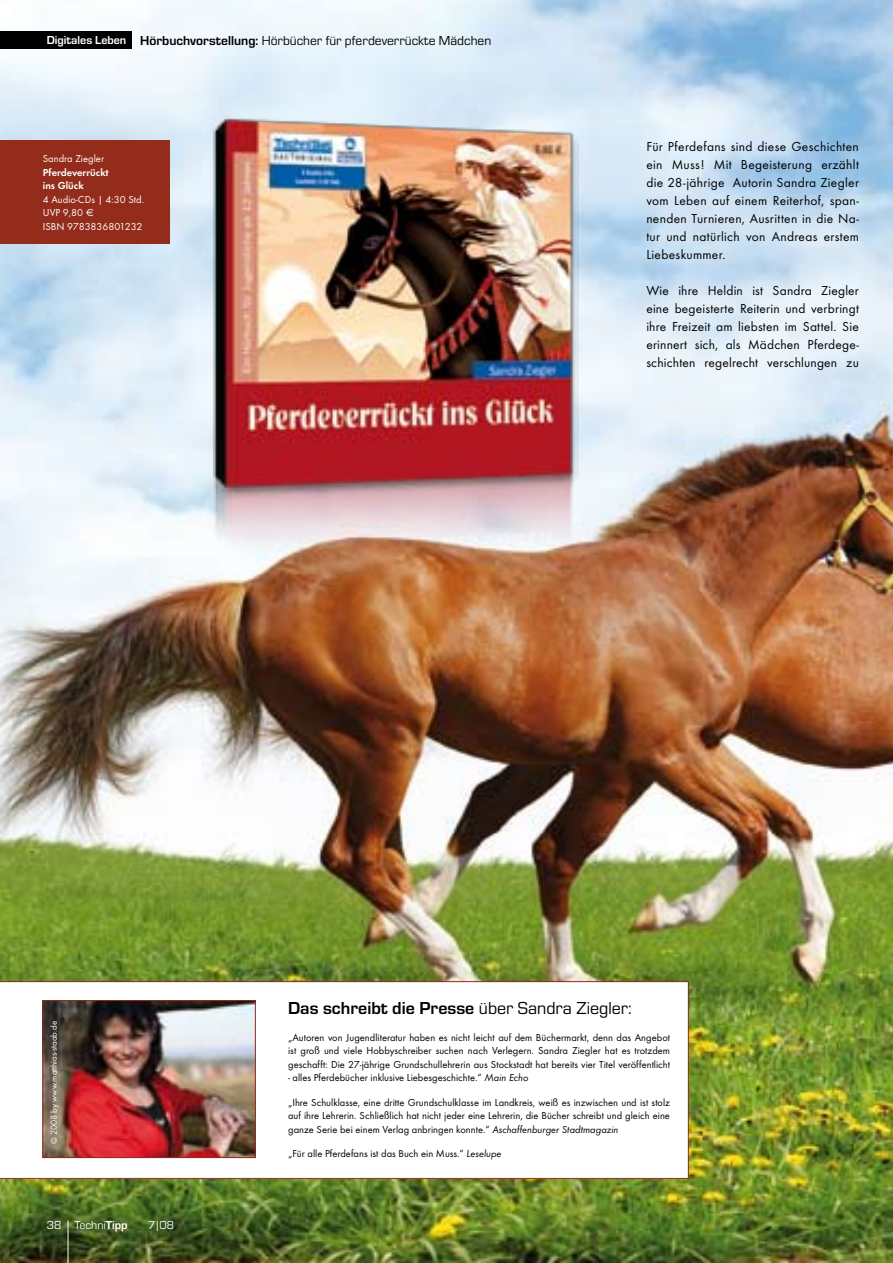
<style>
.page{position:relative;width:893px;height:1263px;background:#fff}
.page>*{position:absolute;margin:0;border:0;box-sizing:border-box;transform-origin:0 0}
.t1{font:700 18px "Micro Square";color:#000}
.t2{font:13.5px/18px "Function";letter-spacing:.02em;color:#000;text-align:justify}
.t3{font:13.5px "Micro Square";color:#000}
.t4{font:12px "Micro Square";color:#fff}
.t5{font:700 12px "Micro Square";color:#fff}
.t6{font:10.5px/13.5px "Function";color:#000;text-align:justify}
.t7{font:10.5px/13.5px "Function";color:#fff}
.t8{font:700 10.5px/13.5px "Function";color:#fff}
.t9{font:9px "Function";color:#fff}
.s1{font-weight:700}
.s2{font-weight:400}
.s3{font-style:italic}
</style>
<div class="page">
<img style="left:0;top:0;width:893px;height:1263px">
<svg style="left:0;top:981px;width:689px;height:198px"></svg>
<img style="left:208px;top:115px;width:371px;height:450px">
<div style="left:0;top:140px;width:170px;height:103px;background:#932c1a"></div>
<img style="left:45px;top:1002px;width:209px;height:154px">
<div style="left:43px;top:1000px;width:213px;height:158px;border:1px solid #932c1a"></div>
<div style="left:0;top:32px;width:132px;height:17px;background:#000"></div>
<hr style="left:68px;top:1220px;width:1px;height:43px;background:#fff">
<p class="t5" style="left:47px;top:34px;width:81px">Digitales Leben</p>
<p class="t3" style="left:140px;top:34px;width:353px"><span class="s1">Hörbuchvorstellung:</span> Hörbücher für pferdeverrückte Mädchen</p>
<p class="t7" style="left:43px;top:152px;width:63px">Sandra Ziegler</p>
<p class="t8" style="left:43px;top:165px;width:67px">Pferdeverrückt ins Glück</p>
<p class="t7" style="left:43px;top:192px;width:103px">4 Audio-CDs | 4:30 Std.<br>UVP 9,80 €<br>ISBN 9783836801232</p>
<p class="t2" style="left:646px;top:137px;width:214px">Für Pferdefans sind diese Geschichten ein Muss! Mit Begeisterung erzählt die 28-jährige Autorin Sandra Ziegler vom Leben auf einem Reiterhof, span&shy;nenden Turnieren, Ausritten in die Na&shy;tur und natürlich von Andreas erstem Liebeskummer.</p>
<p class="t2" style="left:646px;top:281px;width:214px">Wie ihre Heldin ist Sandra Ziegler eine begeisterte Reiterin und verbringt ihre Freizeit am liebsten im Sattel. Sie erinnert sich, als Mädchen Pferdege&shy;schichten regelrecht verschlungen zu</p>
<p class="t9" style="left:49px;top:1144px;width:125px;rotate:-90deg">© 2008 by www.matthias-staab.de</p>
<p class="t4" style="left:47px;top:1219px;width:82px">38 Techni<span class="s1">Tipp</span></p>
<p class="t4" style="left:148px;top:1219px;width:28px">7|08</p>
<h1 class="t1" style="left:288px;top:998px;width:345px">Das schreibt die Presse <span class="s2">über Sandra Ziegler:</span></h1>
<p class="t6" style="left:288px;top:1030px;width:383px">„Autoren von Jugendliteratur haben es nicht leicht auf dem Büchermarkt, denn das Angebot ist groß und viele Hobbyschreiber suchen nach Verlegern. Sandra Ziegler hat es trotzdem geschafft: Die 27-jährige Grundschullehrerin aus Stockstadt hat bereits vier Titel veröffentlicht</p>
<p class="t6" style="left:288px;top:1071px;width:242px">- alles Pferde-bücher inklusive Liebes-geschichte.“ <span class="s3">Main Echo</span></p>
<p class="t6" style="left:288px;top:1095px;width:383px">„Ihre Schulklasse, eine dritte Grundschulklasse im Landkreis, weiß es inzwischen und ist stolz auf ihre Lehrerin. Schließlich hat nicht jeder eine Lehrerin, die Bücher schreibt und gleich eine ganze Serie bei einem Verlag anbringen konnte.“ <span class="s3">Aschaffenburger Stadtmagazin</span></p>
<p class="t6" style="left:288px;top:1147px;width:215px">„Für alle Pferdefans ist das Buch ein Muss.“ <span class="s3">Leselupe</span></p>
</div>
